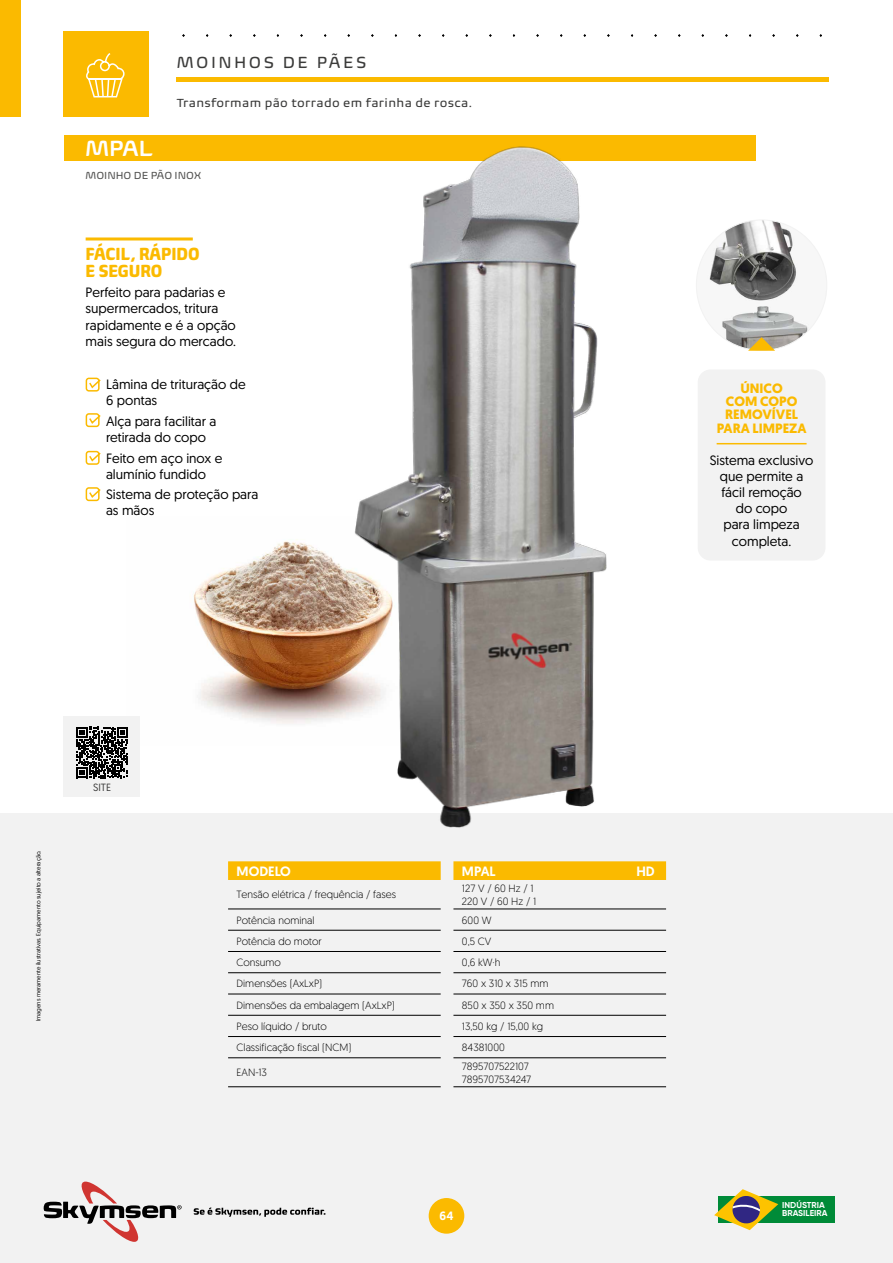
<style>
.page{position:relative;width:893px;height:1263px;background:#fff}
.page>*{position:absolute;margin:0;border:0;box-sizing:border-box;transform-origin:0 0}
.t1{font:600 22.5px "Biome Pro";color:#fff}
.t2{font:700 condensed 18px/16.8px "Biome Pro";color:#fbba00}
.t3{font:16.5px "Biome Pro";letter-spacing:.15em;color:#3c3c3b}
.t4{font:13.5px/16.2px "Geomanist";color:#000}
.t5{font:700 13.5px/13.2px "Geomanist";color:#fbba00;text-align:center}
.t6{font:500 13.5px "Geomanist";color:#fff}
.t7{font:12px "Biome Pro";letter-spacing:.03em;color:#3c3c3b}
.t8{font:500 12px "Geomanist";color:#fff}
.t9{font:300 10.5px/12.6px "Geomanist";color:#000}
.t10{font:10.5px "Biome Pro";color:#575756}
.t11{font:10.5px "Geomanist";color:#3c3c3b}
.t12{font:700 8.55px/7.9px "Gilroy";color:#fff}
.t13{font:6px "Geomanist";color:#000}
</style>
<div class="page">
<div style="left:0;top:813px;width:893px;height:450px;background:#f2f2f2"></div>
<div style="left:718px;top:1196px;width:117px;height:27px;background:#008b38"></div>
<svg style="left:714px;top:1189px;width:64px;height:41px"></svg>
<svg style="left:194px;top:1207px;width:131px;height:10px"></svg>
<svg style="left:44px;top:1181px;width:138px;height:61px"></svg>
<div style="left:429px;top:1198px;width:35px;height:36px;background:#fbba00;border-radius:50%"></div>
<div style="left:0;top:0;width:21px;height:117px;background:#fbba00"></div>
<hr style="left:176px;top:78px;width:653px;height:4px;background:#fbba00">
<div style="left:64px;top:32px;width:85px;height:85px;background:#fbba00"></div>
<svg style="left:86px;top:53px;width:39px;height:45px"></svg>
<img style="left:193px;top:539px;width:139px;height:185px">
<div style="left:64px;top:135px;width:692px;height:26px;background:#fbba00"></div>
<img style="left:332px;top:146px;width:275px;height:682px">
<div style="left:64px;top:716px;width:76px;height:81px;background:#f2f2f2"></div>
<svg style="left:77px;top:727px;width:51px;height:51px"></svg>
<svg style="left:228px;top:861px;width:438px;height:19px"></svg>
<hr style="left:228px;top:909px;width:213px;height:1px;background:#000">
<hr style="left:453px;top:909px;width:213px;height:1px;background:#000">
<hr style="left:228px;top:930px;width:213px;height:1px;background:#000">
<hr style="left:453px;top:930px;width:213px;height:1px;background:#000">
<hr style="left:228px;top:951px;width:213px;height:1px;background:#000">
<hr style="left:453px;top:951px;width:213px;height:1px;background:#000">
<hr style="left:228px;top:972px;width:213px;height:1px;background:#000">
<hr style="left:453px;top:972px;width:213px;height:1px;background:#000">
<hr style="left:228px;top:994px;width:213px;height:1px;background:#000">
<hr style="left:453px;top:994px;width:213px;height:1px;background:#000">
<hr style="left:228px;top:1015px;width:213px;height:1px;background:#000">
<hr style="left:453px;top:1015px;width:213px;height:1px;background:#000">
<hr style="left:228px;top:1036px;width:213px;height:1px;background:#000">
<hr style="left:453px;top:1036px;width:213px;height:1px;background:#000">
<hr style="left:228px;top:1057px;width:213px;height:1px;background:#000">
<hr style="left:453px;top:1057px;width:213px;height:1px;background:#000">
<hr style="left:228px;top:1086px;width:213px;height:1px;background:#000">
<hr style="left:453px;top:1086px;width:213px;height:1px;background:#000">
<hr style="left:86px;top:237px;width:107px;height:3px;background:#fbba00">
<div style="left:86px;top:378px;width:14px;height:14px;border:2px solid #fbba00;border-radius:3px"></div>
<svg style="left:88px;top:378px;width:13px;height:12px"></svg>
<div style="left:86px;top:413px;width:14px;height:14px;border:2px solid #fbba00;border-radius:3px"></div>
<svg style="left:88px;top:413px;width:13px;height:12px"></svg>
<div style="left:86px;top:451px;width:14px;height:14px;border:2px solid #fbba00;border-radius:3px"></div>
<svg style="left:88px;top:451px;width:13px;height:12px"></svg>
<div style="left:86px;top:487px;width:14px;height:14px;border:2px solid #fbba00;border-radius:3px"></div>
<svg style="left:88px;top:487px;width:13px;height:12px"></svg>
<div style="left:698px;top:369px;width:127px;height:191px;background:#f2f2f2;border-radius:13px"></div>
<hr style="left:717px;top:443px;width:89px;height:1px;background:#fbba00">
<img style="left:696px;top:220px;width:131px;height:130px;border-radius:65px">
<svg style="left:748px;top:337px;width:27px;height:14px"></svg>
<h3 class="t3" style="left:177px;top:52px;width:191px">MOINHOS DE PÃES</h3>
<p class="t7" style="left:177px;top:96px;width:297px">Transformam pão torrado em farinha de rosca.</p>
<h1 class="t1" style="left:86px;top:134px;width:68px">MPAL</h1>
<p class="t10" style="left:86px;top:169px;width:117px">MOINHO DE PÃO INOX</p>
<h2 class="t2" style="left:86px;top:245px;width:116px">FÁCIL, RÁPIDO<br>E SEGURO</h2>
<p class="t4" style="left:86px;top:284px;width:152px">Perfeito para padarias e supermercados, tritura rapidamente e é a opção mais segura do mercado.</p>
<p class="t4" style="left:106px;top:376px;width:141px">Lâmina de trituração de<br>6 pontas</p>
<p class="t4" style="left:106px;top:413px;width:112px">Alça para facilitar a retirada do copo</p>
<p class="t4" style="left:106px;top:449px;width:118px">Feito em aço inox e alumínio fundido</p>
<p class="t4" style="left:106px;top:486px;width:154px">Sistema de proteção para as mãos</p>
<p class="t5" style="left:717px;top:382px;width:91px">ÚNICO<br>COM COPO<br>REMOVÍVEL<br>PARA LIMPEZA</p>
<p class="t4" style="left:710px;top:451px;width:105px;text-align:center">Sistema exclusivo que permite a fácil remoção<br>do copo<br>para limpeza completa.</p>
<p class="t13" style="left:34px;top:1021px;width:172px;rotate:-90deg">Imagens meramente ilustrativas. Equipamento sujeito a alteração.</p>
<p class="t11" style="left:93px;top:780px;width:20px">SITE</p>
<p class="t6" style="left:237px;top:862px;width:56px">MODELO</p>
<p class="t6" style="left:462px;top:862px;width:35px">MPAL</p>
<p class="t6" style="left:636px;top:862px;width:20px">HD</p>
<p class="t9" style="left:237px;top:888px;width:161px">Tensão elétrica / frequência / fases</p>
<p class="t9" style="left:462px;top:882px;width:76px">127 V / 60 Hz / 1<br>220 V / 60 Hz / 1</p>
<p class="t9" style="left:237px;top:913px;width:80px">Potência nominal</p>
<p class="t9" style="left:462px;top:913px;width:31px">600 W</p>
<p class="t9" style="left:237px;top:934px;width:87px">Potência do motor</p>
<p class="t9" style="left:462px;top:934px;width:31px">0,5 CV</p>
<p class="t9" style="left:237px;top:956px;width:46px">Consumo</p>
<p class="t9" style="left:462px;top:956px;width:40px">0,6 kW·h</p>
<p class="t9" style="left:237px;top:977px;width:87px">Dimensões (AxLxP)</p>
<p class="t9" style="left:462px;top:977px;width:88px">760 x 310 x 315 mm</p>
<p class="t9" style="left:237px;top:998px;width:160px">Dimensões da embalagem (AxLxP)</p>
<p class="t9" style="left:462px;top:998px;width:94px">850 x 350 x 350 mm</p>
<p class="t9" style="left:237px;top:1019px;width:92px">Peso líquido / bruto</p>
<p class="t9" style="left:462px;top:1019px;width:83px">13,50 kg / 15,00 kg</p>
<p class="t9" style="left:237px;top:1041px;width:116px">Classificação fiscal (NCM)</p>
<p class="t9" style="left:462px;top:1041px;width:44px">84381000</p>
<p class="t9" style="left:237px;top:1066px;width:32px">EAN-13</p>
<p class="t9" style="left:462px;top:1059px;width:71px">7895707522107<br>7895707534247</p>
<p class="t8" style="left:440px;top:1207px;width:15px">64</p>
<p class="t12" style="left:782px;top:1201px;width:47px">INDÚSTRIA<br>BRASILEIRA</p>
</div>
